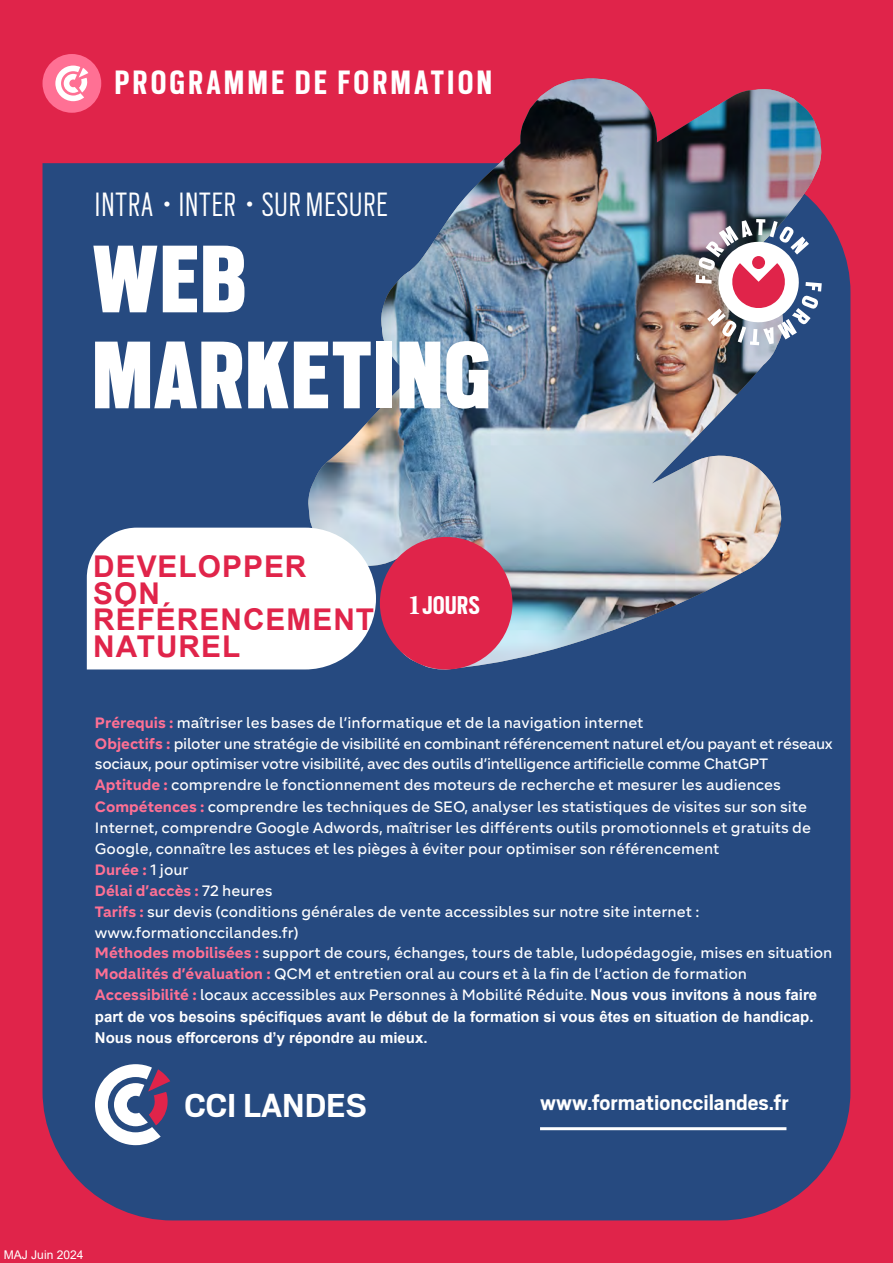
<style>
.page{position:relative;width:893px;height:1263px;background:#e0244a}
.page>*{position:absolute;margin:0;border:0;box-sizing:border-box;transform-origin:0 0}
.t1{font:900 106.5px/96px "Scout Cond";letter-spacing:.025em;color:#fff}
.t2{font:700 37.5px "Scout Cond";letter-spacing:.1em;color:#fff}
.t3{font:300 37.35px "Scout Cond";letter-spacing:.025em;color:#fff}
.t4{font:700 36.9px "Scout";color:#fff}
.t5{font:700 30px/26.8px "Arial";letter-spacing:.035em;color:#e0244a}
.t6{font:700 28.5px "Scout Cond";letter-spacing:.025em;color:#fff}
.t7{font:700 24px "Scout";color:#fff}
.t8{font:500 15px/20.9px "Segma";color:#fff}
.t9{font:700 15px/21px "Arial";color:#fff}
.t10{font:12px "Arial";color:#fff}
.s1{font-family:"Minion Pro"}
.s2{font-weight:700;color:#ff7094}
.s3{font-family:"Minion Pro";font-weight:400}
.s4{font-family:"Arial";font-weight:700}
</style>
<div class="page">
<div style="left:43px;top:163px;width:807px;height:1057px;background:#264a80"></div>
<img style="left:308px;top:78px;width:514px;height:592px">
<div style="left:43px;top:54px;width:58px;height:59px;background:#ff7094;border-radius:50%"></div>
<svg style="left:55px;top:66px;width:33px;height:35px"></svg>
<div style="left:380px;top:537px;width:132px;height:132px;background:#e0244a;border-radius:50%"></div>
<svg style="left:95px;top:1064px;width:75px;height:81px;background:#9695b2"></svg>
<hr style="left:540px;top:1127px;width:246px;height:3px;background:#fff">
<div style="left:87px;top:528px;width:289px;height:141px;background:#fff"></div>
<img style="left:695px;top:219px;width:127px;height:126px">
<div style="left:752px;top:256px;width:13px;height:13px;background:#e0244a;border-radius:50%"></div>
<h2 class="t2" style="left:115px;top:58px;width:379px">PROGRAMME DE FORMATION</h2>
<h3 class="t3" style="left:95px;top:180px;width:294px">INTRA <sup>•</sup> INTER <sup>•</sup> SUR MESURE</h3>
<h1 class="t1" style="left:93px;top:226px;width:399px">WEB<br>MARKETING</h1>
<h3 class="t5" style="left:93px;top:553px;width:283px">DEVELOPPER<br>SON<br>RÉFÉRENCEMENT<br>NATUREL</h3>
<h3 class="t6" style="left:408px;top:587px;width:74px"><span class="s1">1</span>JOURS</h3>
<p class="t8" style="left:95px;top:712px;width:739px"><span class="s2">Prérequis :</span> maîtriser les bases de l’informatique et de la navigation internet<br><span class="s2">Objectifs :</span> piloter une stratégie de visibilité en combinant référencement naturel et/ou payant et réseaux sociaux, pour optimiser votre visibilité, avec des outils d’intelligence artificielle comme ChatGPT <span class="s2">Aptitude :</span> comprendre le fonctionnement des moteurs de recherche et mesurer les audiences <span class="s2">Compétences :</span> comprendre les techniques de SEO, analyser les statistiques de visites sur son site Internet, comprendre Google Adwords, maîtriser les différents outils promotionnels et gratuits de Google, connaître les astuces et les pièges à éviter pour optimiser son référencement<br><span class="s2">Durée :</span> 1 jour<br><span class="s2">Délai d’accès :</span> 72 heures<br><span class="s2">Tarifs :</span> sur devis (conditions générales de vente accessibles sur notre site internet : www.formationccilandes.fr)<br><span class="s2">Méthodes mobilisées :</span> support de cours, échanges, tours de table, ludopédagogie, mises en situation <span class="s2">Modalités d’évaluation :</span> QCM et entretien oral au cours et à la fin de l’action de formation <span class="s2">Accessibilité :</span> locaux accessibles aux Personnes à Mobilité Réduite<span class="s3">.</span> <span class="s4">Nous vous invitons à nous faire</span></p>
<p class="t9" style="left:95px;top:1006px;width:720px">part de vos besoins spécifiques avant le début de la formation si vous êtes en situation de handicap.<br>Nous nous efforcerons d’y répondre au mieux.</p>
<h3 class="t4" style="left:185px;top:1082px;width:184px">CCI LANDES</h3>
<h3 class="t7" style="left:540px;top:1086px;width:250px">www.formationccilandes.fr</h3>
<p class="t10" style="left:4px;top:1246px;width:81px">MAJ Juin 2024</p>
</div>
